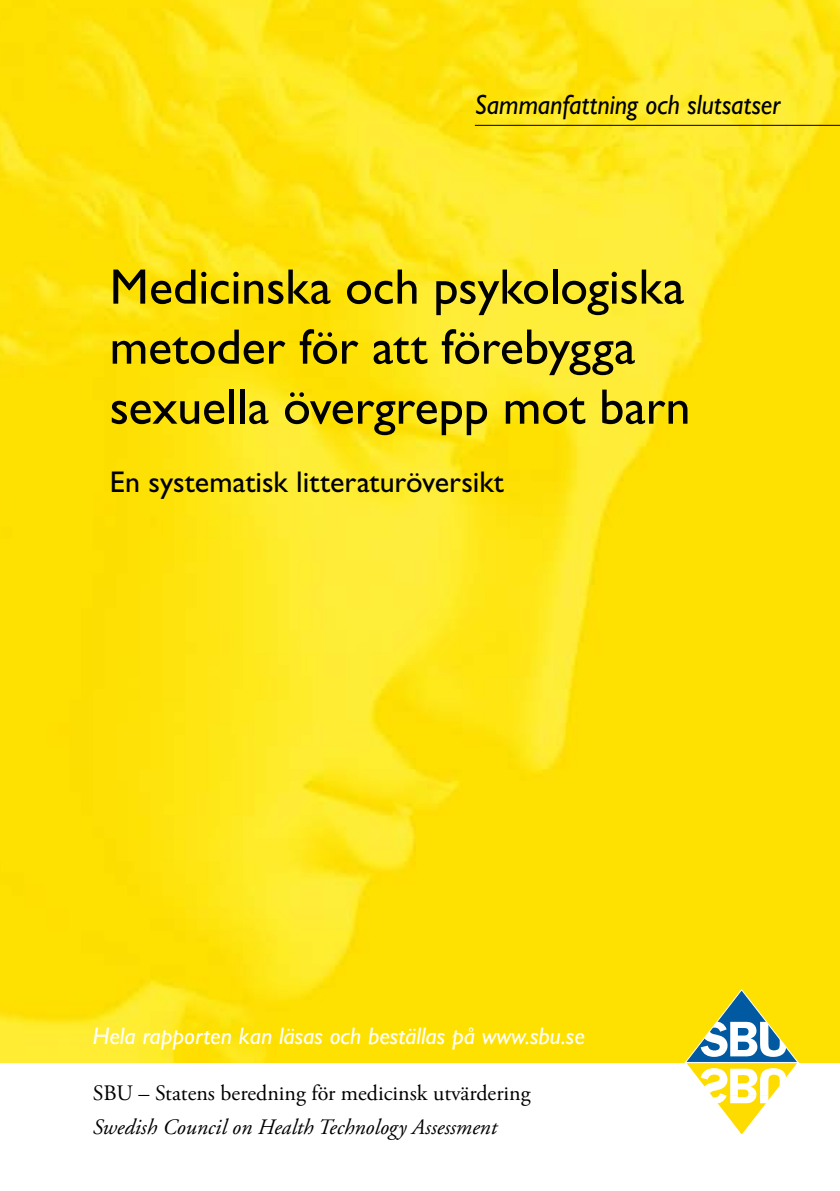
<style>
.page{position:relative;width:840px;height:1191px;background:#fff}
.page>*{position:absolute;margin:0;border:0;box-sizing:border-box;transform-origin:0 0}
.t1{font:50px/60px "Gill Alt One";letter-spacing:-.005em;color:#000}
.t2{font:30px "Gill Alt One";color:#000}
.t3{font:italic 28px "Gill Alt One";color:#000;scale:.94 1}
.t4{font:italic 24px "Gill Alt One";color:#fff}
.t5{font:22px "SBU Garamond";color:#000}
.t6{font:italic 22px "Adobe Garamond";color:#000}
</style>
<div class="page">
<img style="left:0;top:0;width:839px;height:1062px">
<svg style="left:684px;top:988px;width:114px;height:146px"></svg>
<hr style="left:474px;top:125px;width:365px;height:1px;background:#000">
<p class="t3" style="left:474px;top:89px;width:326px">Sammanfattning och slutsatser</p>
<p class="t1" style="left:110px;top:257px;width:582px">Medicinska och psykologiska metoder för att förebygga sexuella övergrepp mot barn</p>
<p class="t2" style="left:110px;top:464px;width:395px">En systematisk litteraturöversikt</p>
<p class="t4" style="left:93px;top:1021px;width:493px">Hela rapporten kan läsas och beställas på www.sbu.se</p>
<p class="t5" style="left:93px;top:1081px;width:439px">SBU – Statens beredning för medicinsk utvärdering</p>
<p class="t6" style="left:93px;top:1115px;width:405px">Swedish Council on Health Technology Assessment</p>
</div>
